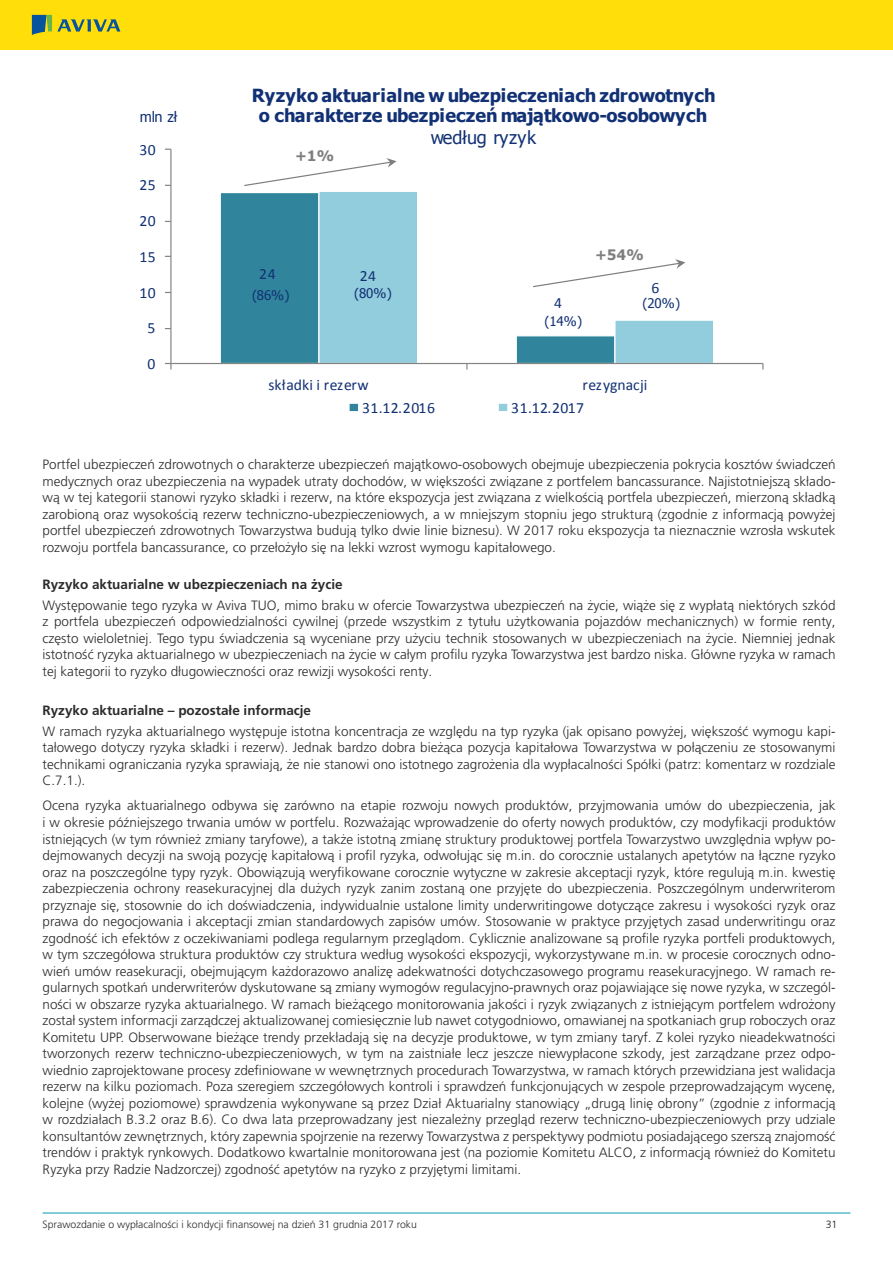
<style>
.page{position:relative;width:893px;height:1263px;background:#fff}
.page>*{position:absolute;margin:0;border:0;box-sizing:border-box;transform-origin:0 0}
.t1{font:700 18px/20.4px "Tahoma";color:#123174;text-align:center}
.t2{font:18px "Tahoma";letter-spacing:-.005em;color:#123174}
.t3{font:15.6px "Calibri";letter-spacing:.03em;color:#123174}
.t4{font:15.6px "Calibri";letter-spacing:.005em;color:#123174}
.t5{font:15.6px "Calibri";letter-spacing:.01em;color:#123174}
.t6{font:700 14.4px "Tahoma";color:#7e7e7e}
.t7{font:14.4px "Tahoma";color:#123174}
.t8{font:300 13.5px/16.5px "Frutiger LT Pro";color:#2b2b2a;text-align:justify}
.t9{font:700 13.5px "Frutiger LT Pro";color:#2b2b2a}
.t10{font:13.2px "Tahoma";color:#123174}
.t11{font:300 10.5px "Frutiger LT Pro";color:#2b2b2a}
.t12{font:300 10.5px "Frutiger LT Pro";color:#1d1d1d}
</style>
<div class="page">
<hr style="left:43px;top:1212px;width:807px;height:1px;background:#009db3">
<div style="left:0;top:0;width:893px;height:50px;background:#ffde09"></div>
<svg style="left:32px;top:15px;width:88px;height:20px"></svg>
<div style="left:219px;top:193px;width:99px;height:170px;background:#30859c"></div>
<svg style="left:318px;top:192px;width:397px;height:171px"></svg>
<hr style="left:170px;top:149px;width:2px;height:214px;background:#858585">
<hr style="left:171px;top:363px;width:592px;height:1px;background:#858585">
<svg style="left:165px;top:363px;width:7px;height:6px"></svg>
<div style="left:349px;top:403px;width:10px;height:9px;background:#30859c"></div>
<div style="left:348px;top:403px;width:11px;height:9px;border:1px solid #fff"></div>
<div style="left:498px;top:403px;width:10px;height:9px;background:#92cddd"></div>
<div style="left:498px;top:403px;width:10px;height:9px;border:1px solid #fff"></div>
<svg style="left:244px;top:158px;width:153px;height:28px"></svg>
<svg style="left:532px;top:259px;width:153px;height:29px"></svg>
<p class="t7" style="left:140px;top:107px;width:39px">mln zł</p>
<p class="t3" style="left:139px;top:140px;width:18px">30</p>
<p class="t3" style="left:139px;top:175px;width:18px">25</p>
<p class="t3" style="left:139px;top:211px;width:18px">20</p>
<p class="t3" style="left:139px;top:247px;width:18px">15</p>
<p class="t3" style="left:139px;top:283px;width:18px">10</p>
<p class="t3" style="left:148px;top:318px;width:9px">5</p>
<p class="t3" style="left:148px;top:354px;width:9px">0</p>
<h1 class="t1" style="left:252px;top:84px;width:465px">Ryzyko aktuarialne w ubezpieczeniach zdrowotnych o charakterze ubezpieczeń majątkowo-osobowych</h1>
<h1 class="t2" style="left:431px;top:126px;width:107px">według ryzyk</h1>
<p class="t6" style="left:295px;top:145px;width:40px">+1%</p>
<p class="t3" style="left:259px;top:264px;width:18px">24</p>
<p class="t3" style="left:360px;top:266px;width:18px">24</p>
<p class="t10" style="left:252px;top:287px;width:39px">(86%)</p>
<p class="t10" style="left:354px;top:285px;width:39px">(80%)</p>
<p class="t3" style="left:554px;top:293px;width:9px">4</p>
<p class="t10" style="left:544px;top:312px;width:39px">(14%)</p>
<p class="t6" style="left:595px;top:245px;width:50px">+54%</p>
<p class="t3" style="left:651px;top:278px;width:9px">6</p>
<p class="t10" style="left:642px;top:294px;width:39px">(20%)</p>
<p class="t4" style="left:268px;top:375px;width:102px">składki i rezerw</p>
<p class="t5" style="left:582px;top:375px;width:66px">rezygnacji</p>
<p class="t3" style="left:362px;top:397px;width:74px">31.12.2016</p>
<p class="t3" style="left:511px;top:397px;width:74px">31.12.2017</p>
<p class="t8" style="left:43px;top:456px;width:795px">Portfel ubezpieczeń zdrowotnych o charakterze ubezpieczeń majątkowo-osobowych obejmuje ubezpieczenia pokrycia kosztów świadczeń medycznych oraz ubezpieczenia na wypadek utraty dochodów, w większości związane z portfelem bancassurance. Najistotniejszą składo&shy;wą w tej kategorii stanowi ryzyko składki i rezerw, na które ekspozycja jest związana z wielkością portfela ubezpieczeń, mierzoną składką zarobioną oraz wysokością rezerw techniczno-ubezpieczeniowych, a w mniejszym stopniu jego strukturą (zgodnie z informacją powyżej portfel ubezpieczeń zdrowotnych Towarzystwa budują tylko dwie linie biznesu). W 2017 roku ekspozycja ta nieznacznie wzrosła wskutek rozwoju portfela bancassurance, co przełożyło się na lekki wzrost wymogu kapitałowego.</p>
<p class="t9" style="left:43px;top:576px;width:302px">Ryzyko aktuarialne w ubezpieczeniach na życie</p>
<p class="t8" style="left:43px;top:597px;width:795px">Występowanie tego ryzyka w Aviva TUO, mimo braku w ofercie Towarzystwa ubezpieczeń na życie, wiąże się z wypłatą niektórych szkód z portfela ubezpieczeń odpowiedzialności cywilnej (przede wszystkim z tytułu użytkowania pojazdów mechanicznych) w formie renty, często wieloletniej. Tego typu świadczenia są wyceniane przy użyciu technik stosowanych w ubezpieczeniach na życie. Niemniej jednak istotność ryzyka aktuarialnego w ubezpieczeniach na życie w całym profilu ryzyka Towarzystwa jest bardzo niska. Główne ryzyka w ramach tej kategorii to ryzyko długowieczności oraz rewizji wysokości renty.</p>
<p class="t9" style="left:43px;top:703px;width:270px">Ryzyko aktuarialne – pozostałe informacje</p>
<p class="t8" style="left:43px;top:723px;width:794px">W ramach ryzyka aktuarialnego występuje istotna koncentracja ze względu na typ ryzyka (jak opisano powyżej, większość wymogu kapi&shy;tałowego dotyczy ryzyka składki i rezerw). Jednak bardzo dobra bieżąca pozycja kapitałowa Towarzystwa w połączeniu ze stosowanymi technikami ograniczania ryzyka sprawiają, że nie stanowi ono istotnego zagrożenia dla wypłacalności Spółki (patrz: komentarz w rozdziale C.7.1.).</p>
<p class="t8" style="left:43px;top:798px;width:795px">Ocena ryzyka aktuarialnego odbywa się zarówno na etapie rozwoju nowych produktów, przyjmowania umów do ubezpieczenia, jak i w okresie późniejszego trwania umów w portfelu. Rozważając wprowadzenie do oferty nowych produktów, czy modyfikacji produktów istniejących (w tym również zmiany taryfowe), a także istotną zmianę struktury produktowej portfela Towarzystwo uwzględnia wpływ po&shy;dejmowanych decyzji na swoją pozycję kapitałową i profil ryzyka, odwołując się m.in. do corocznie ustalanych apetytów na łączne ryzyko oraz na poszczególne typy ryzyk. Obowiązują weryfikowane corocznie wytyczne w zakresie akceptacji ryzyk, które regulują m.in. kwestię zabezpieczenia ochrony reasekuracyjnej dla dużych ryzyk zanim zostaną one przyjęte do ubezpieczenia. Poszczególnym underwriterom przyznaje się, stosownie do ich doświadczenia, indywidualnie ustalone limity underwritingowe dotyczące zakresu i wysokości ryzyk oraz prawa do negocjowania i akceptacji zmian standardowych zapisów umów. Stosowanie w praktyce przyjętych zasad underwritingu oraz zgodność ich efektów z oczekiwaniami podlega regularnym przeglądom. Cyklicznie analizowane są profile ryzyka portfeli produktowych, w tym szczegółowa struktura produktów czy struktura według wysokości ekspozycji, wykorzystywane m.in. w procesie corocznych odno&shy;wień umów reasekuracji, obejmującym każdorazowo analizę adekwatności dotychczasowego programu reasekuracyjnego. W ramach re&shy;gularnych spotkań underwriterów dyskutowane są zmiany wymogów regulacyjno-prawnych oraz pojawiające się nowe ryzyka, w szczegól&shy;ności w obszarze ryzyka aktuarialnego. W ramach bieżącego monitorowania jakości i ryzyk związanych z istniejącym portfelem wdrożony został system informacji zarządczej aktualizowanej comiesięcznie lub nawet cotygodniowo, omawianej na spotkaniach grup roboczych oraz Komitetu UPP. Obserwowane bieżące trendy przekładają się na decyzje produktowe, w tym zmiany taryf. Z kolei ryzyko nieadekwatności tworzonych rezerw techniczno-ubezpieczeniowych, w tym na zaistniałe lecz jeszcze niewypłacone szkody, jest zarządzane przez odpo&shy;wiednio zaprojektowane procesy zdefiniowane w wewnętrznych procedurach Towarzystwa, w ramach których przewidziana jest walidacja rezerw na kilku poziomach. Poza szeregiem szczegółowych kontroli i sprawdzeń funkcjonujących w zespole przeprowadzającym wycenę, kolejne (wyżej poziomowe) sprawdzenia wykonywane są przez Dział Aktuarialny stanowiący „drugą linię obrony” (zgodnie z informacją w rozdziałach B.3.2 oraz B.6). Co dwa lata przeprowadzany jest niezależny przegląd rezerw techniczno-ubezpieczeniowych przy udziale konsultantów zewnętrznych, który zapewnia spojrzenie na rezerwy Towarzystwa z perspektywy podmiotu posiadającego szerszą znajomość trendów i praktyk rynkowych. Dodatkowo kwartalnie monitorowana jest (na poziomie Komitetu ALCO, z informacją również do Komitetu Ryzyka przy Radzie Nadzorczej) zgodność apetytów na ryzyko z przyjętymi limitami.</p>
<p class="t11" style="left:43px;top:1218px;width:376px">Sprawozdanie o wypłacalności i kondycji finansowej na dzień 31 grudnia 2017 roku</p>
<p class="t12" style="left:826px;top:1218px;width:13px">31</p>
</div>
